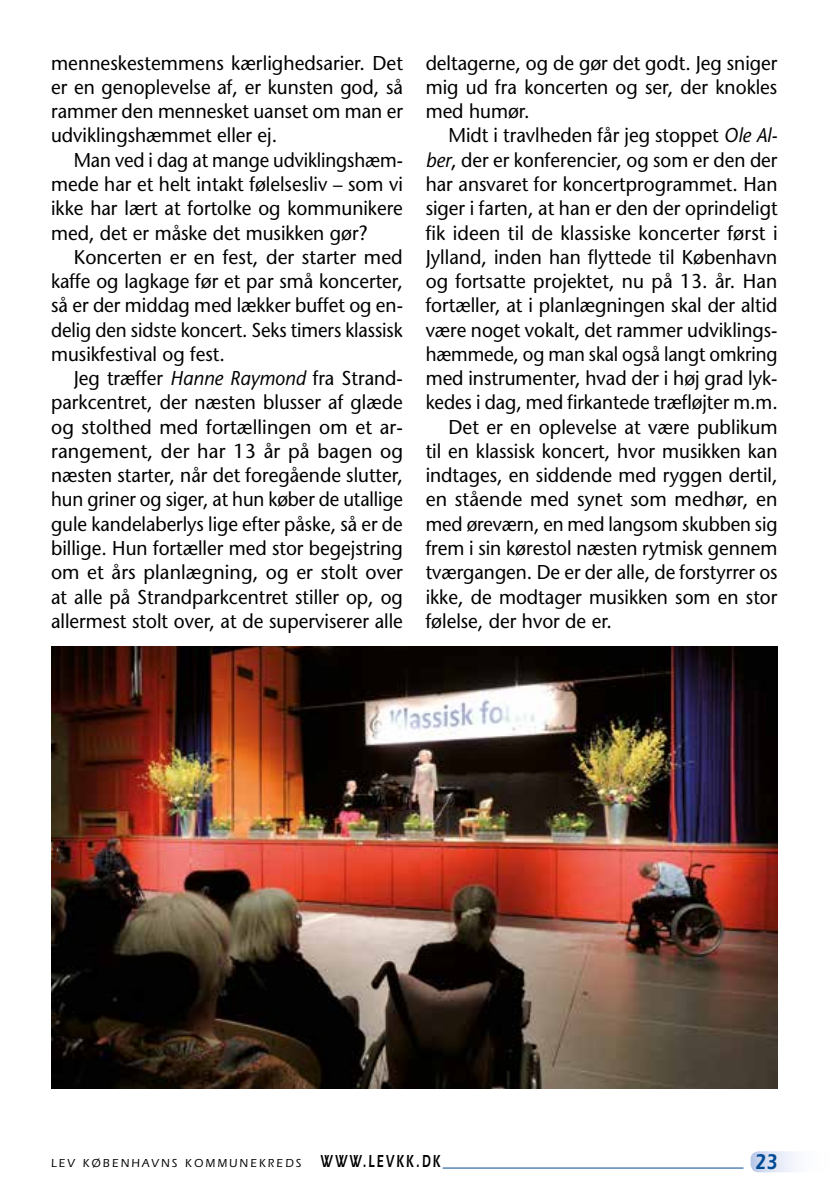
<style>
.page{position:relative;width:840px;height:1191px;background:#fff}
.page>*{position:absolute;margin:0;border:0;box-sizing:border-box;transform-origin:0 0}
.t1{font:600 22px "ITC Eras LT";color:#004a93;scale:.8 1}
.t2{font:20px/24.2px "Stone Sans LT";color:#000;text-align:justify;scale:.95 1}
.t3{font:20px/24.2px "Stone Sans LT";color:#000;text-align:justify}
.t4{font:20px/24.2px "Stone Sans LT";color:#000;text-align:justify;scale:.93 1}
.t5{font:20px/24.2px "Stone Sans LT";color:#000;text-align:justify;scale:.96 1}
.t6{font:20px "Stone Sans LT";color:#000;scale:.94 1}
.t7{font:500 12px "ITC Eras LT";letter-spacing:.2em;color:#000;scale:.95 1}
.s1{font-style:italic}
.s2{font-weight:600;font-size:18px}
</style>
<div class="page">
<svg style="left:750px;top:1151px;width:45px;height:21px"></svg>
<hr style="left:442px;top:1167px;width:301px;height:1px;background:#004a93">
<img style="left:51px;top:646px;width:726px;height:443px">
<p class="t5" style="left:51px;top:51px;width:368px">menneskestemmens kærlighedsarier. Det er en genoplevelse af, er kunsten god, så rammer den mennesket uanset om man er udviklingshæmmet eller ej.</p>
<p class="t4" style="left:51px;top:148px;width:379px;text-indent:23px">Man ved i dag at mange udviklingshæm&shy;mede har et helt intakt følelsesliv – som vi ikke har lært at fortolke og kommunikere med, det er måske det musikken gør?</p>
<p class="t3" style="left:51px;top:245px;width:353px;text-indent:23px">Koncerten er en fest, der starter med kaffe og lagkage før et par små koncerter, så er der middag med lækker buffet og en&shy;delig den sidste koncert. Seks timers klassisk musikfestival og fest.</p>
<p class="t2" style="left:51px;top:366px;width:372px;text-indent:23px">Jeg træffer <span class="s1">Hanne Raymond</span> fra Strand&shy;parkcentret, der næsten blusser af glæde og stolthed med fortællingen om et ar&shy;rangement, der har 13 år på bagen og næsten starter, når det foregående slutter, hun griner og siger, at hun køber de utallige gule kandelaberlys lige efter påske, så er de billige. Hun fortæller med stor begejstring om et års planlægning, og er stolt over at alle på Strandparkcentret stiller op, og allermest stolt over, at de superviserer alle</p>
<p class="t2" style="left:425px;top:51px;width:371px">deltagerne, og de gør det godt. Jeg sniger mig ud fra koncerten og ser, der knokles med humør.</p>
<p class="t2" style="left:448px;top:123px;width:348px">Midt i travlheden får jeg stoppet <span class="s1">Ole Al-</span></p>
<p class="t2" style="left:425px;top:148px;width:372px"><span class="s1">ber</span>, der er konferencier, og som er den der</p>
<p class="t2" style="left:425px;top:172px;width:371px">har ansvaret for koncertprogrammet. Han</p>
<p class="t2" style="left:425px;top:196px;width:372px">siger i farten, at han er den der oprindeligt</p>
<p class="t3" style="left:425px;top:220px;width:353px">fik ideen til de klassiske koncerter først i</p>
<p class="t2" style="left:425px;top:245px;width:371px">Jylland, inden han flyttede til København</p>
<p class="t5" style="left:425px;top:269px;width:367px">og fortsatte projektet, nu på 13. år. Han</p>
<p class="t2" style="left:425px;top:293px;width:372px">fortæller, at i planlægningen skal der altid</p>
<p class="t2" style="left:425px;top:317px;width:371px">være noget vokalt, det rammer udviklings-</p>
<p class="t4" style="left:425px;top:342px;width:379px">hæmmede, og man skal også langt omkring</p>
<p class="t2" style="left:425px;top:366px;width:372px">med instrumenter, hvad der i høj grad lyk-</p>
<p class="t6" style="left:425px;top:390px;width:376px">kedes i dag, med firkantede træfløjter m.m.</p>
<p class="t5" style="left:448px;top:414px;width:344px">Det er en oplevelse at være publikum</p>
<p class="t2" style="left:425px;top:439px;width:371px">til en klassisk koncert, hvor musikken kan</p>
<p class="t2" style="left:425px;top:463px;width:371px">indtages, en siddende med ryggen dertil,</p>
<p class="t3" style="left:425px;top:487px;width:353px">en stående med synet som medhør, en</p>
<p class="t4" style="left:425px;top:512px;width:379px">med øreværn, en med langsom skubben sig</p>
<p class="t2" style="left:425px;top:536px;width:372px">frem i sin kørestol næsten rytmisk gennem</p>
<p class="t2" style="left:425px;top:560px;width:372px">tværgangen. De er der alle, de forstyrrer os</p>
<p class="t2" style="left:425px;top:584px;width:371px">ikke, de modtager musikken som en stor</p>
<p class="t2" style="left:425px;top:609px;width:197px">følelse, der hvor de er.</p>
<p class="t7" style="left:51px;top:1156px;width:411px">LEV KØBENHAVNS KOMMUNEKREDS <span class="s2">WWW.LEVKK.DK</span></p>
<p class="t1" style="left:754px;top:1148px;width:29px">23</p>
</div>
